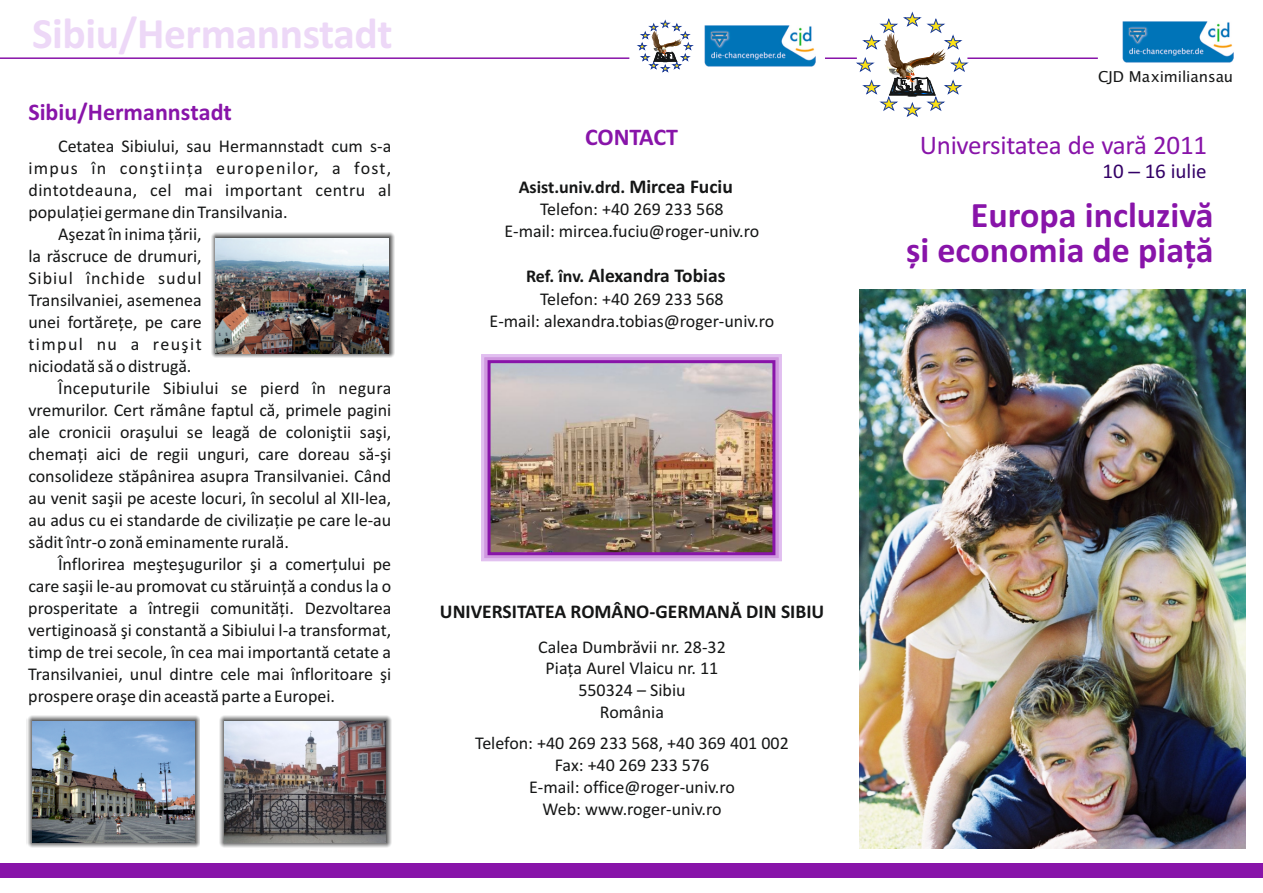
<style>
.page{position:relative;width:1263px;height:893px;background:#fff}
.page>*{position:absolute;margin:0;border:0;box-sizing:border-box;transform-origin:0 0}
.t1{font:700 43.5px "Calibri";letter-spacing:-.01em;color:#edd8f7}
.t2{font:700 36px/35.1px "Calibri";color:#8814a9;text-align:right}
.t3{font:27px "Calibri";letter-spacing:-.01em;color:#8814a9}
.t4{font:700 24px "Calibri";color:#8814a9}
.t5{font:21px "Calibri";color:#306}
.t6{font:700 19.5px "Calibri";color:#151616}
.t7{font:18px/21.9px "Calibri";color:#151616;text-align:center}
.t8{font:18px "Calibri";letter-spacing:.025em;color:#151616}
.t9{font:18px "Calibri";letter-spacing:.07em;color:#151616}
.t10{font:18px "Calibri";letter-spacing:.02em;color:#151616}
.t11{font:700 18px "Calibri";color:#151616}
.t12{font:18px "Calibri";letter-spacing:.055em;color:#151616}
.t13{font:18px "Calibri";letter-spacing:.08em;color:#151616}
.t14{font:15px "Lucida Sans";letter-spacing:-.01em;color:#151616}
.s1{font-size:19.5px}
.s2{font-size:18px}
.s3{font-family:"Arial"}
</style>
<div class="page">
<svg style="left:481px;top:354px;width:301px;height:208px;background:#e2c2f0"></svg>
<svg style="left:484px;top:357px;width:295px;height:201px;background:#cc92dc"></svg>
<hr style="left:0;top:57px;width:629px;height:2px;background:#8814a9">
<img style="left:859px;top:290px;width:387px;height:558px">
<div style="left:0;top:863px;width:1263px;height:15px;background:#8814a9"></div>
<img style="left:705px;top:25px;width:110px;height:42px">
<img style="left:1123px;top:21px;width:110px;height:42px">
<svg style="left:856px;top:13px;width:112px;height:104px"></svg>
<hr style="left:967px;top:57px;width:131px;height:2px;background:#8814a9">
<hr style="left:825px;top:57px;width:32px;height:2px;background:#8814a9">
<svg style="left:637px;top:20px;width:56px;height:52px"></svg>
<img style="left:491px;top:364px;width:280px;height:187px">
<div style="left:210px;top:233px;width:184px;height:126px;background:#151616;opacity:.98"></div>
<img style="left:216px;top:238px;width:173px;height:115px">
<div style="left:27px;top:715px;width:173px;height:133px;background:#151616;opacity:.98"></div>
<img style="left:33px;top:721px;width:161px;height:121px">
<div style="left:218px;top:715px;width:173px;height:133px;background:#151616;opacity:.98"></div>
<img style="left:224px;top:721px;width:161px;height:121px">
<div style="left:487px;top:360px;width:288px;height:195px;border:3px solid #8814a9"></div>
<h1 class="t1" style="left:32px;top:16px;width:362px">Sibiu/Hermannstadt</h1>
<h3 class="t4" style="left:28px;top:102px;width:205px">Sibiu/Hermannstadt</h3>
<p class="t7" style="left:58px;top:137px;width:335px">Cetatea Sibiului, sau Hermannstadt cum s-a</p>
<p class="t9" style="left:28px;top:161px;width:364px">impus în conştiinţa europenilor, a fost,</p>
<p class="t8" style="left:28px;top:183px;width:364px">dintotdeauna, cel mai important centru al</p>
<p class="t7" style="left:28px;top:203px;width:261px">populaţiei germane din Transilvania.</p>
<p class="t7" style="left:58px;top:225px;width:145px">Aşezat în inima ţării,</p>
<p class="t7" style="left:28px;top:247px;width:175px">la răscruce de drumuri,</p>
<p class="t12" style="left:28px;top:271px;width:175px">Sibiul închide sudul</p>
<p class="t7" style="left:28px;top:291px;width:175px">Transilvaniei, asemenea</p>
<p class="t7" style="left:28px;top:313px;width:175px">unei fortăreţe, pe care</p>
<p class="t13" style="left:28px;top:337px;width:175px">timpul nu a reuşit</p>
<p class="t7" style="left:28px;top:357px;width:165px">niciodată să o distrugă.</p>
<p class="t10" style="left:58px;top:380px;width:335px">Începuturile Sibiului se pierd în negura</p>
<p class="t7" style="left:28px;top:400px;width:364px">vremurilor. Cert rămâne faptul că, primele pagini</p>
<p class="t7" style="left:28px;top:422px;width:364px">ale cronicii oraşului se leagă de coloniştii saşi,</p>
<p class="t7" style="left:28px;top:444px;width:364px">chemaţi aici de regii unguri, care doreau să-şi</p>
<p class="t7" style="left:28px;top:466px;width:364px">consolideze stăpânirea asupra Transilvaniei. Când</p>
<p class="t7" style="left:28px;top:488px;width:364px">au venit saşii pe aceste locuri, în secolul al XII-lea,</p>
<p class="t7" style="left:28px;top:510px;width:364px">au adus cu ei standarde de civilizaţie pe care le-au</p>
<p class="t7" style="left:28px;top:532px;width:262px">sădit într-o zonă eminamente rurală.</p>
<p class="t7" style="left:58px;top:554px;width:335px">Înflorirea meşteşugurilor şi a comerţului pe</p>
<p class="t7" style="left:28px;top:576px;width:364px">care saşii le-au promovat cu stăruinţă a condus la o</p>
<p class="t7" style="left:28px;top:598px;width:364px">prosperitate a întregii comunităţi. Dezvoltarea</p>
<p class="t7" style="left:28px;top:620px;width:364px">vertiginoasă şi constantă a Sibiului l-a transformat,</p>
<p class="t7" style="left:28px;top:642px;width:364px">timp de trei secole, în cea mai importantă cetate a</p>
<p class="t7" style="left:28px;top:664px;width:364px">Transilvaniei, unul dintre cele mai înfloritoare şi</p>
<p class="t7" style="left:28px;top:686px;width:308px">prospere oraşe din această parte a Europei.</p>
<h3 class="t4" style="left:585px;top:127px;width:94px">CONTACT</h3>
<p class="t11" style="left:519px;top:179px;width:216px">Asist.univ.drd. <span class="s1">Mircea Fuciu</span></p>
<p class="t7" style="left:540px;top:200px;width:185px">Telefon: +40 269 233 568</p>
<p class="t7" style="left:504px;top:221px;width:256px">E-mail: mircea.fuciu@roger-univ.ro</p>
<p class="t6" style="left:526px;top:268px;width:201px"><span class="s2">Ref. înv.</span> Alexandra Tobias</p>
<p class="t7" style="left:490px;top:289px;width:286px">Telefon: +40 269 233 568<br>E-mail: alexandra.tobias@roger-univ.ro</p>
<p class="t6" style="left:440px;top:604px;width:386px">UNIVERSITATEA ROMÂNO-GERMANĂ DIN SIBIU</p>
<p class="t7" style="left:538px;top:637px;width:189px">Calea Dumbrăvii nr. 28-32<br>Piaţa Aurel Vlaicu nr. 11<br>550324 – Sibiu<br>România</p>
<p class="t7" style="left:475px;top:734px;width:315px">Telefon: +40 269 233 568, +40 369 401 002<br>Fax: +40 269 233 576<br>E-mail: office@roger-univ.ro<br>Web: www.roger-univ.ro</p>
<p class="t14" style="left:1098px;top:70px;width:137px">CJD Maximiliansau</p>
<h3 class="t3" style="left:920px;top:133px;width:289px">Universitatea de vară 2011</h3>
<p class="t5" style="left:1102px;top:162px;width:106px">10 <span class="s3">–</span> 16 iulie</p>
<h2 class="t2" style="left:906px;top:200px;width:309px">Europa incluzivă<br>și economia de piață</h2>
</div>
